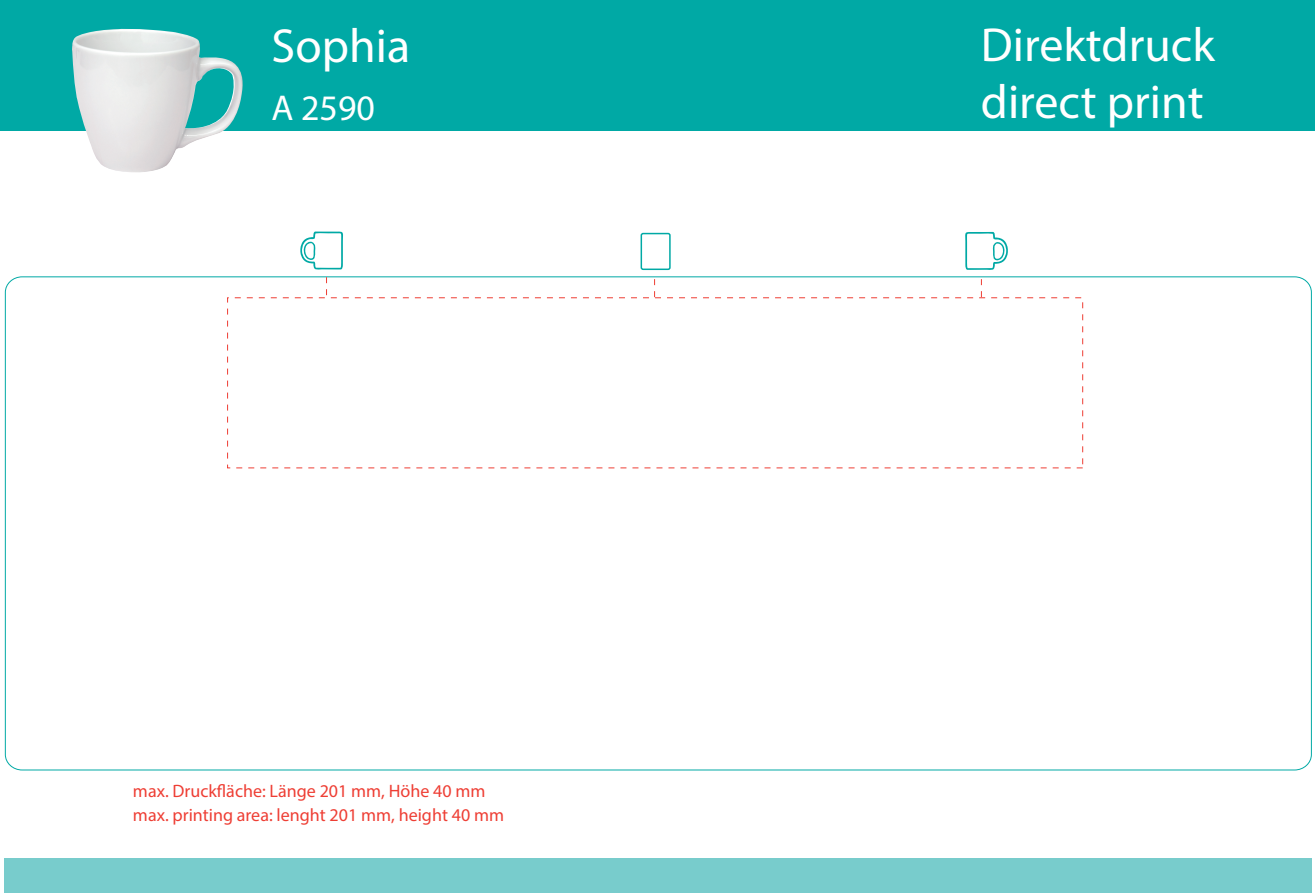
<style>
.page{position:relative;width:1315px;height:893px;background:#fff}
.page>*{position:absolute;margin:0;border:0;box-sizing:border-box;transform-origin:0 0}
.t1{font:48px "Avant Garde";color:#fff}
.t2{font:600 48px "Avant Garde";color:#fff}
.t3{font:36px "Avant Garde";color:#fff}
.t4{font:18px/24px "Avant Garde";color:#ee3e34}
</style>
<div class="page">
<div style="left:0;top:0;width:1314px;height:131px;background:#00a9a5"></div>
<div style="left:4px;top:858px;width:1307px;height:35px;background:#78cccc"></div>
<div style="left:640px;top:233px;width:30px;height:37px;border:2px solid #00a9a5;border-radius:2px"></div>
<svg style="left:300px;top:231px;width:43px;height:39px"></svg>
<svg style="left:965px;top:232px;width:42px;height:38px"></svg>
<svg style="left:326px;top:277px;width:1px;height:19px"></svg>
<svg style="left:654px;top:279px;width:1px;height:18px"></svg>
<svg style="left:981px;top:279px;width:1px;height:18px"></svg>
<img style="left:72px;top:29px;width:171px;height:144px">
<h1 class="t2" style="left:272px;top:26px;width:140px">Sophia</h1>
<h1 class="t1" style="left:980px;top:25px;width:235px">Direktdruck</h1>
<h2 class="t3" style="left:271px;top:93px;width:105px">A 2590</h2>
<h1 class="t1" style="left:980px;top:83px;width:224px">direct print</h1>
<p class="t4" style="left:133px;top:780px;width:372px">max. Druckfläche: Länge 201 mm, Höhe 40 mm max. printing area: lenght 201 mm, height 40 mm</p>
</div>
